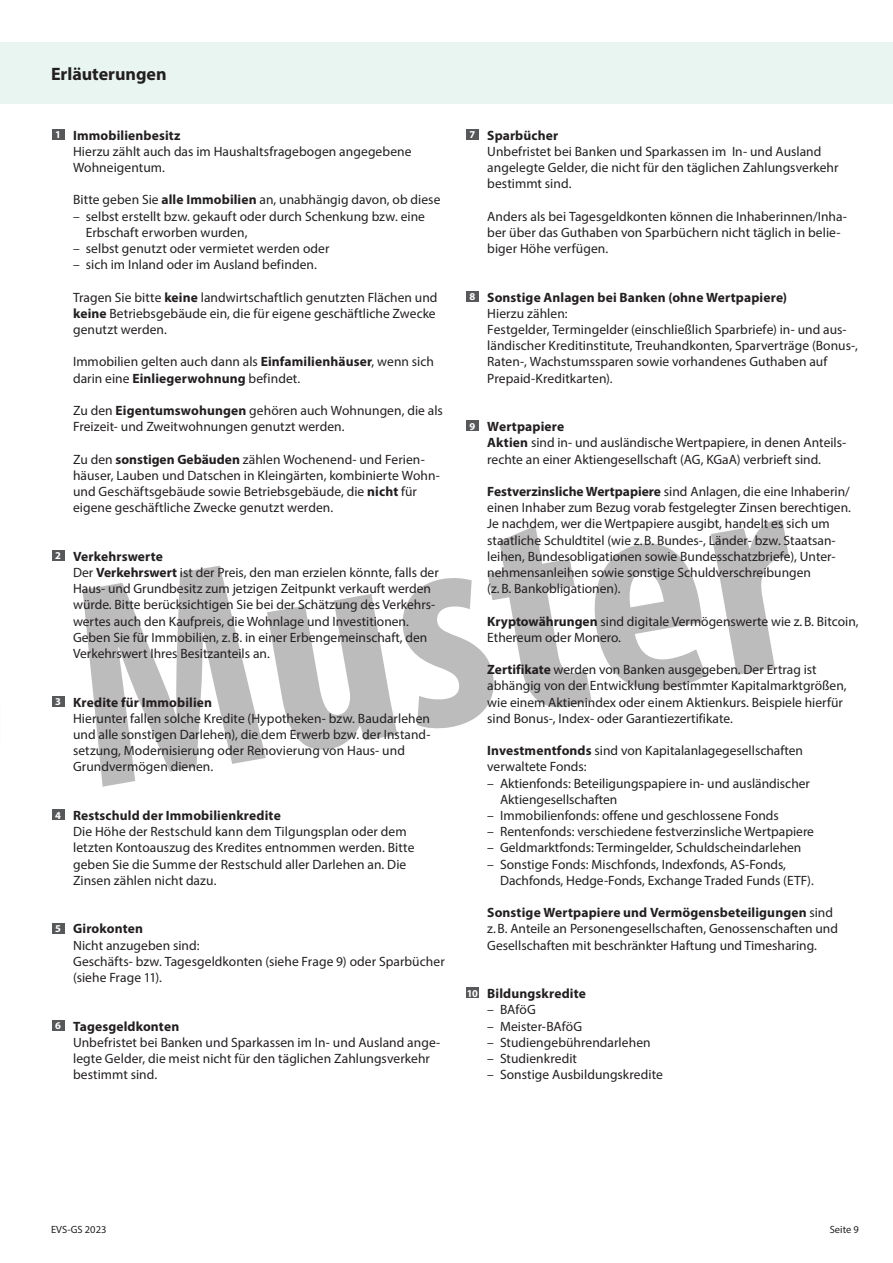
<style>
.page{position:relative;width:893px;height:1263px;background:#fff}
.page>*{position:absolute;margin:0;border:0;box-sizing:border-box;transform-origin:0 0}
.t1{font:700 condensed 292.8px "Myriad Pro";color:#231f20}
.t2{font:700 18px "Myriad Pro";color:#231f20}
.t3{font:13.5px/16.2px "Myriad Pro";color:#231f20}
.t4{font:700 13.5px "Myriad Pro";letter-spacing:.01em;color:#231f20}
.t5{font:10.5px "Myriad Pro";color:#231f20}
.s1{font-weight:700;font-size:10.5px;color:#fff}
.s2{font-weight:700}
.s3{font-size:10.5px;color:#fff}
</style>
<div class="page">
<div style="left:0;top:43px;width:893px;height:61px;background:#e9f5f1"></div>
<div style="left:52px;top:129px;width:13px;height:11px;background:#57585a"></div>
<div style="left:52px;top:550px;width:13px;height:11px;background:#57585a"></div>
<div style="left:52px;top:696px;width:13px;height:11px;background:#57585a"></div>
<div style="left:52px;top:809px;width:13px;height:11px;background:#57585a"></div>
<div style="left:52px;top:923px;width:13px;height:10px;background:#57585a"></div>
<div style="left:52px;top:1020px;width:13px;height:11px;background:#57585a"></div>
<div style="left:466px;top:129px;width:13px;height:11px;background:#57585a"></div>
<div style="left:466px;top:291px;width:13px;height:11px;background:#57585a"></div>
<div style="left:466px;top:420px;width:13px;height:11px;background:#57585a"></div>
<div style="left:466px;top:987px;width:13px;height:11px;background:#57585a"></div>
<h2 class="t2" style="left:51px;top:62px;width:117px">Erläuterungen</h2>
<p class="t3" style="left:73px;top:127px;width:340px;text-indent:-18px"><span class="s1">1</span> <span class="s2">Immobilienbesitz<br></span>Hierzu zählt auch das im Haushaltsfragebogen angegebene<br>Wohneigentum.</p>
<p class="t3" style="left:73px;top:191px;width:369px">Bitte geben Sie <span class="s2">alle Immobilien</span> an, unabhängig davon, ob diese</p>
<p class="t3" style="left:86px;top:208px;width:341px;text-indent:-13px">– selbst erstellt bzw. gekauft oder durch Schenkung bzw. eine<br>Erbschaft erworben wurden,</p>
<p class="t3" style="left:73px;top:240px;width:258px">– selbst genutzt oder vermietet werden oder</p>
<p class="t3" style="left:73px;top:256px;width:245px">– sich im Inland oder im Ausland befinden.</p>
<p class="t3" style="left:73px;top:289px;width:366px">Tragen Sie bitte <span class="s2">keine</span> landwirtschaftlich genutzten Flächen und <span class="s2">keine</span> Betriebsgebäude ein, die für eigene geschäftliche Zwecke genutzt werden.</p>
<p class="t3" style="left:73px;top:353px;width:362px">Immobilien gelten auch dann als <span class="s2">Einfamilienhäuser</span>, wenn sich darin eine <span class="s2">Einliegerwohnung</span> befindet.</p>
<p class="t3" style="left:73px;top:402px;width:371px">Zu den <span class="s2">Eigentumswohungen</span> gehören auch Wohnungen, die als<br>Freizeit- und Zweitwohnungen genutzt werden.</p>
<p class="t3" style="left:73px;top:451px;width:368px">Zu den <span class="s2">sonstigen Gebäuden</span> zählen Wochenend- und Ferien&shy;häuser, Lauben und Datschen in Kleingärten, kombinierte Wohn&shy;und Geschäftsgebäude sowie Betriebsgebäude, die <span class="s2">nicht</span> für eigene geschäftliche Zwecke genutzt werden.</p>
<p class="t3" style="left:73px;top:548px;width:367px;text-indent:-18px"><span class="s1">2</span> <span class="s2">Verkehrswerte<br></span>Der <span class="s2">Verkehrswert</span> ist der Preis, den man erzielen könnte, falls der Haus- und Grundbesitz zum jetzigen Zeitpunkt verkauft werden würde. Bitte berücksichtigen Sie bei der Schätzung des Verkehrs&shy;wertes auch den Kaufpreis, die Wohnlage und Investitionen.<br>Geben Sie für Immobilien, z.B. in einer Erbengemeinschaft, den Verkehrswert Ihres Besitzanteils an.</p>
<p class="t3" style="left:73px;top:694px;width:359px;text-indent:-18px"><span class="s1">3</span> <span class="s2">Kredite für Immobilien<br></span>Hierunter fallen solche Kredite (Hypotheken- bzw. Baudarlehen und alle sonstigen Darlehen), die dem Erwerb bzw. der Instand&shy;setzung, Modernisierung oder Renovierung von Haus- und Grundvermögen dienen.</p>
<p class="t3" style="left:73px;top:807px;width:343px;text-indent:-18px"><span class="s1">4</span> <span class="s2">Restschuld der Immobilienkredite<br></span>Die Höhe der Restschuld kann dem Tilgungsplan oder dem letzten Kontoauszug des Kredites entnommen werden. Bitte geben Sie die Summe der Restschuld aller Darlehen an. Die Zinsen zählen nicht dazu.</p>
<p class="t3" style="left:73px;top:920px;width:373px;text-indent:-18px"><span class="s1">5</span> <span class="s2">Girokonten<br></span>Nicht anzugeben sind:<br>Geschäfts- bzw. Tagesgeldkonten (siehe Frage 9) oder Sparbücher (siehe Frage 11).</p>
<p class="t3" style="left:73px;top:1018px;width:368px;text-indent:-18px"><span class="s1">6</span> <span class="s2">Tagesgeldkonten<br></span>Unbefristet bei Banken und Sparkassen im In- und Ausland ange&shy;legte Gelder, die meist nicht für den täglichen Zahlungsverkehr bestimmt sind.</p>
<p class="t3" style="left:487px;top:127px;width:353px;text-indent:-18px"><span class="s1">7</span> <span class="s2">Sparbücher<br></span>Unbefristet bei Banken und Sparkassen im In- und Ausland angelegte Gelder, die nicht für den täglichen Zahlungsverkehr bestimmt sind.</p>
<p class="t3" style="left:487px;top:208px;width:360px">Anders als bei Tagesgeldkonten können die Inhaberinnen/Inha&shy;ber über das Guthaben von Sparbüchern nicht täglich in belie&shy;biger Höhe verfügen.</p>
<p class="t3" style="left:487px;top:289px;width:372px;text-indent:-18px"><span class="s1">8</span> <span class="s2">Sonstige Anlagen bei Banken (ohne Wertpapiere)<br></span>Hierzu zählen:<br>Festgelder, Termingelder (einschließlich Sparbriefe) in- und aus&shy;ländischer Kreditinstitute, Treuhandkonten, Sparverträge (Bonus-, Raten-, Wachstumssparen sowie vorhandenes Guthaben auf Prepaid-Kreditkarten).</p>
<p class="t3" style="left:487px;top:418px;width:360px;text-indent:-18px"><span class="s1">9</span> <span class="s2">Wertpapiere<br>Aktien</span> sind in- und ausländische Wertpapiere, in denen Anteils&shy;rechte an einer Aktiengesellschaft (AG, KGaA) verbrieft sind.</p>
<p class="t3" style="left:487px;top:483px;width:365px"><span class="s2">Festverzinsliche Wertpapiere</span> sind Anlagen, die eine Inhaberin/ einen Inhaber zum Bezug vorab festgelegter Zinsen berechtigen.<br>Je nachdem, wer die Wertpapiere ausgibt, handelt es sich um staatliche Schuldtitel (wie z.B. Bundes-, Länder- bzw. Staatsan&shy;leihen, Bundesobligationen sowie Bundesschatzbriefe), Unter&shy;nehmensanleihen sowie sonstige Schuldverschreibungen<br>(z.B. Bankobligationen).</p>
<p class="t3" style="left:487px;top:613px;width:373px"><span class="s2">Kryptowährungen</span> sind digitale Vermögenswerte wie z.B. Bitcoin,<br>Ethereum oder Monero.</p>
<p class="t3" style="left:487px;top:661px;width:361px"><span class="s2">Zertifikate</span> werden von Banken ausgegeben. Der Ertrag ist abhängig von der Entwicklung bestimmter Kapitalmarktgrößen, wie einem Aktienindex oder einem Aktienkurs. Beispiele hierfür sind Bonus-, Index- oder Garantiezertifikate.</p>
<p class="t3" style="left:487px;top:742px;width:317px"><span class="s2">Investmentfonds</span> sind von Kapitalanlagegesellschaften verwaltete Fonds:</p>
<p class="t3" style="left:500px;top:775px;width:311px;text-indent:-13px">– Aktienfonds: Beteiligungspapiere in- und ausländischer<br>Aktiengesellschaften</p>
<p class="t3" style="left:487px;top:807px;width:293px">– Immobilienfonds: offene und geschlossene Fonds</p>
<p class="t3" style="left:487px;top:823px;width:328px">– Rentenfonds: verschiedene festverzinsliche Wertpapiere</p>
<p class="t3" style="left:487px;top:839px;width:316px">– Geldmarktfonds: Termingelder, Schuldscheindarlehen</p>
<p class="t3" style="left:500px;top:856px;width:315px;text-indent:-13px">– Sonstige Fonds: Mischfonds, Indexfonds, AS-Fonds,<br>Dachfonds, Hedge-Fonds, Exchange Traded Funds (ETF).</p>
<p class="t3" style="left:487px;top:904px;width:352px"><span class="s2">Sonstige Wertpapiere und Vermögensbeteiligungen</span> sind z.B. Anteile an Personengesellschaften, Genossenschaften und<br>Gesellschaften mit beschränkter Haftung und Timesharing.</p>
<p class="t4" style="left:467px;top:985px;width:121px"><span class="s3">10</span> Bildungskredite</p>
<p class="t3" style="left:487px;top:1001px;width:50px">– BAföG</p>
<p class="t3" style="left:487px;top:1018px;width:96px">– Meister-BAföG</p>
<p class="t3" style="left:487px;top:1034px;width:165px">– Studiengebührendarlehen</p>
<p class="t3" style="left:487px;top:1050px;width:91px">– Studienkredit</p>
<p class="t3" style="left:487px;top:1066px;width:177px">– Sonstige Ausbildungskredite</p>
<h1 class="t1" style="left:44px;top:512px;width:728px;rotate:-10deg">Muster</h1>
<p class="t5" style="left:51px;top:1222px;width:57px">EVS-GS 2023</p>
<p class="t5" style="left:830px;top:1222px;width:31px">Seite 9</p>
</div>
